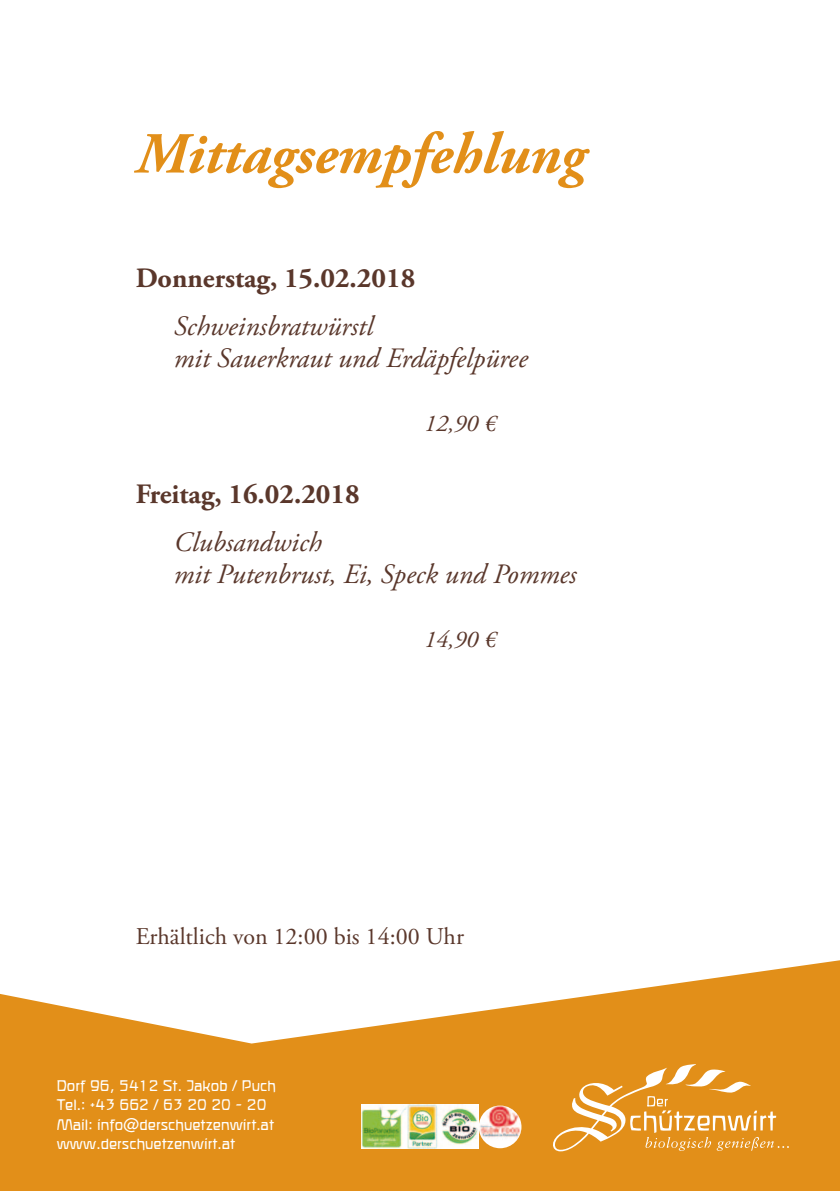
<style>
.page{position:relative;width:840px;height:1191px;background:#fff}
.page>*{position:absolute;margin:0;border:0;box-sizing:border-box;transform-origin:0 0}
.t1{font:italic 700 58px "Adobe Garamond Pro";color:#e28f19}
.t2{font:italic 28px/32px "Adobe Garamond Pro";color:#5a372b}
.t3{font:700 28px "Adobe Garamond Pro";color:#5a372b}
.t4{font:24px "Adobe Garamond Pro";color:#5a372b}
.t5{font:italic 24px "Adobe Garamond Pro";color:#5a372b}
.t6{font:16px/19.2px "ROBIRKE";color:#fff}
</style>
<div class="page">
<svg style="left:0;top:960px;width:839px;height:231px;fill:#e28f19"></svg>
<svg style="left:549px;top:1064px;width:239px;height:88px;background:#e6a03d"></svg>
<img style="left:361px;top:1105px;width:160px;height:43px">
<h1 class="t1" style="left:136px;top:121px;width:450px">Mittagsempfehlung</h1>
<h2 class="t3" style="left:136px;top:262px;width:281px">Donnerstag, 15.02.2018</h2>
<h2 class="t2" style="left:174px;top:311px;width:355px">Schweinsbratwürstl<br>mit Sauerkraut und Erdäpfelpüree</h2>
<h3 class="t5" style="left:424px;top:409px;width:73px">12,90 €</h3>
<h2 class="t3" style="left:136px;top:478px;width:225px">Freitag, 16.02.2018</h2>
<h2 class="t2" style="left:174px;top:527px;width:404px">Clubsandwich<br>mit Putenbrust, Ei, Speck und Pommes</h2>
<h3 class="t5" style="left:424px;top:625px;width:73px">14,90 €</h3>
<h3 class="t4" style="left:136px;top:921px;width:329px">Erhältlich von 12:00 bis 14:00 Uhr</h3>
<p class="t6" style="left:57px;top:1076px;width:220px">Dorf 96, 5412 St. Jakob / Puch<br>Tel.: +43 662 / 63 20 20 - 20<br>Mail: info@derschuetzenwirt.at www.derschuetzenwirt.at</p>
</div>
